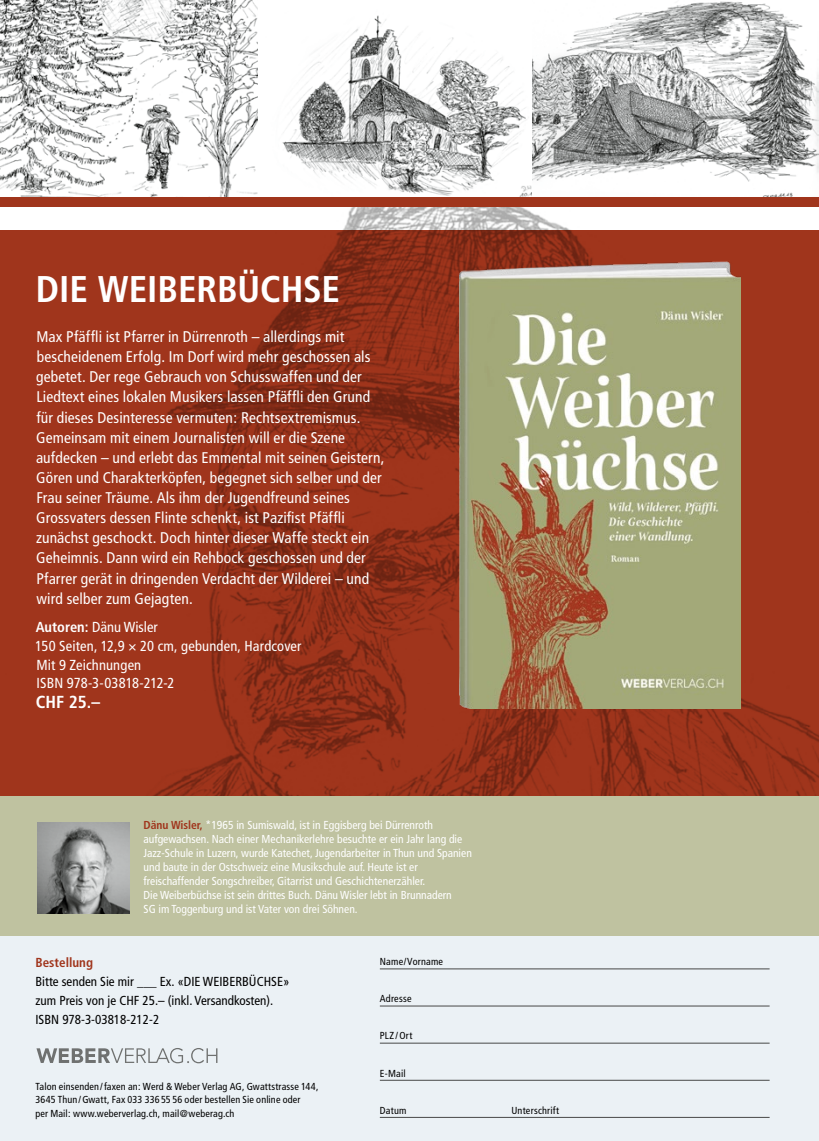
<style>
.page{position:relative;width:819px;height:1141px;background:#fff}
.page>*{position:absolute;margin:0;border:0;box-sizing:border-box;transform-origin:0 0}
.t1{font:700 condensed 37.1px "Frutiger";letter-spacing:-.005em;color:#fff}
.t2{font:700 condensed 17.32px "Frutiger";color:#fff}
.t3{font:condensed 15.4px/20.1px "Frutiger";letter-spacing:.01em;color:#fff}
.t4{font:condensed 14.53px/18.9px "Frutiger";letter-spacing:.01em;color:#fff}
.t5{font:condensed 13.12px/18.9px "Frutiger";color:#000}
.t6{font:700 condensed 13.12px "Frutiger";color:#a0351c}
.t7{font:condensed 11.55px/14px "Frutiger";color:#fff}
.t8{font:condensed 10.15px/13.5px "Frutiger";letter-spacing:.015em;color:#000}
.s1{font-weight:700}
.s2{font-weight:700;color:#a0351c}
</style>
<div class="page">
<img style="left:0;top:206px;width:819px;height:723px">
<img style="left:0;top:0;width:258px;height:197px">
<img style="left:531px;top:1px;width:287px;height:196px">
<img style="left:282px;top:15px;width:249px;height:182px">
<div style="left:0;top:929px;width:819px;height:212px;background:#ebf1f5"></div>
<hr style="left:380px;top:969px;width:389px;height:1px;background:#474847">
<hr style="left:380px;top:1006px;width:389px;height:1px;background:#474847">
<hr style="left:380px;top:1043px;width:389px;height:1px;background:#474847">
<hr style="left:380px;top:1080px;width:389px;height:1px;background:#474847">
<hr style="left:380px;top:1117px;width:389px;height:1px;background:#474847">
<svg style="left:36px;top:1048px;width:181px;height:15px"></svg>
<div style="left:0;top:197px;width:819px;height:9px;background:#a0351c"></div>
<svg style="left:0;top:230px;width:819px;height:566px;background:#98321a"></svg>
<div style="left:0;top:797px;width:818px;height:139px;background:#bfc2a0"></div>
<img style="left:37px;top:823px;width:92px;height:91px">
<img style="left:459px;top:261px;width:281px;height:448px">
<h1 class="t1" style="left:36px;top:267px;width:305px">DIE WEIBERBÜCHSE</h1>
<p class="t3" style="left:36px;top:327px;width:350px">Max Pfäffli ist Pfarrer in Dürrenroth – allerdings mit bescheidenem Erfolg. Im Dorf wird mehr geschossen als gebetet. Der rege Gebrauch von Schusswaffen und der Liedtext eines lokalen Musikers lassen Pfäffli den Grund für dieses Desinteresse vermuten: Rechtsextremismus.<br>Gemeinsam mit einem Journalisten will er die Szene aufdecken – und erlebt das Emmental mit seinen Geistern, Gören und Charakterköpfen, begegnet sich selber und der Frau seiner Träume. Als ihm der Jugendfreund seines Grossvaters dessen Flinte schenkt, ist Pazifist Pfäffli zunächst geschockt. Doch hinter dieser Waffe steckt ein Geheimnis. Dann wird ein Rehbock geschossen und der Pfarrer gerät in dringenden Verdacht der Wilderei – und wird selber zum Gejagten.</p>
<p class="t4" style="left:35px;top:617px;width:268px"><span class="s1">Autoren:</span> Dänu Wisler<br>150 Seiten, 12,9 × 20 cm, gebunden, Hardcover<br>Mit 9 Zeichnungen<br>ISBN 978-3-03818-212-2</p>
<p class="t2" style="left:36px;top:692px;width:66px">CHF 25.–</p>
<p class="t7" style="left:143px;top:818px;width:330px"><span class="s2">Dänu Wisler,</span> *1965 in Sumiswald, ist in Eggisberg bei Dürrenroth aufgewachsen. Nach einer Mechanikerlehre besuchte er ein Jahr lang die Jazz-Schule in Luzern, wurde Katechet, Jugendarbeiter in Thun und Spanien und baute in der Ostschweiz eine Musikschule auf. Heute ist er freischaffender Songschreiber, Gitarrist und Geschichtenerzähler.<br>Die Weiberbüchse ist sein drittes Buch. Dänu Wisler lebt in Brunnadern<br>SG im Toggenburg und ist Vater von drei Söhnen.</p>
<p class="t6" style="left:35px;top:955px;width:59px">Bestellung</p>
<p class="t5" style="left:35px;top:972px;width:255px">Bitte senden Sie mir ___ Ex. «DIE WEIBERBÜCHSE» zum Preis von je CHF 25.– (inkl. Versandkosten).<br>ISBN 978-3-03818-212-2</p>
<p class="t8" style="left:35px;top:1079px;width:284px">Talon einsenden/faxen an: Werd &amp; Weber Verlag AG, Gwattstrasse 144,<br>3645 Thun/Gwatt, Fax 033 336 55 56 oder bestellen Sie online oder<br>per Mail: www.weberverlag.ch, mail@weberag.ch</p>
<p class="t8" style="left:380px;top:955px;width:65px">Name/Vorname</p>
<p class="t8" style="left:380px;top:992px;width:33px">Adresse</p>
<p class="t8" style="left:380px;top:1029px;width:34px">PLZ/Ort</p>
<p class="t8" style="left:380px;top:1066px;width:27px">E-Mail</p>
<p class="t8" style="left:380px;top:1103px;width:28px">Datum</p>
<p class="t8" style="left:511px;top:1103px;width:49px">Unterschrift</p>
</div>
